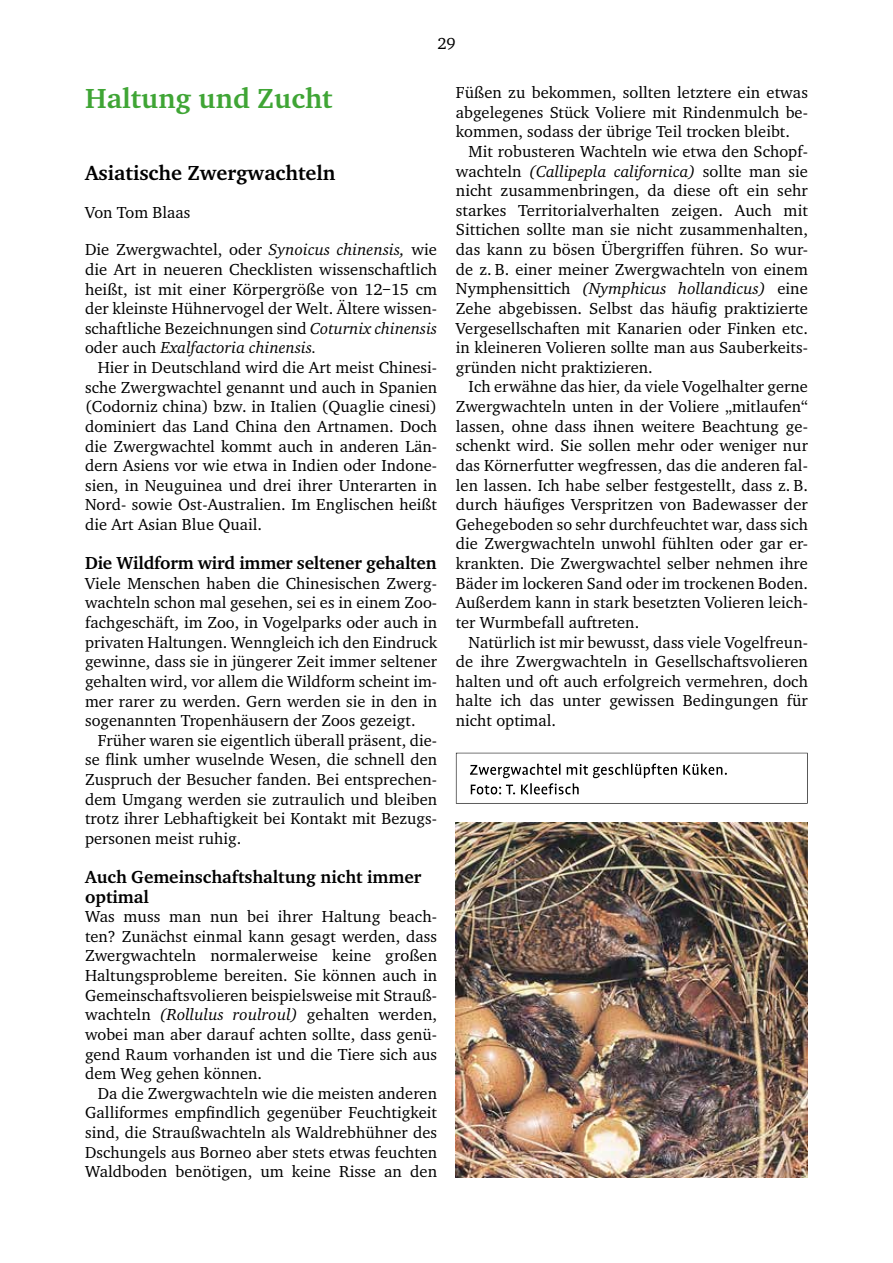
<style>
.page{position:relative;width:893px;height:1263px;background:#fff}
.page>*{position:absolute;margin:0;border:0;box-sizing:border-box;transform-origin:0 0}
.t1{font:700 28.5px "UV Charter";letter-spacing:.005em;color:#3fa535}
.t2{font:700 21px "UV Charter";color:#000}
.t3{font:700 18px/19.5px "UV Charter";color:#000}
.t4{font:16.5px/19.6px "UV Charter";letter-spacing:.005em;color:#000;text-align:justify}
.s1{font-style:italic}
</style>
<div class="page">
<img style="left:456px;top:823px;width:352px;height:355px">
<div style="left:444px;top:752px;width:364px;height:54px;background:#000;opacity:.57"></div>
<p class="t4" style="left:437px;top:33px;width:20px">29</p>
<h1 class="t1" style="left:85px;top:80px;width:249px">Haltung und Zucht</h1>
<p class="t2" style="left:85px;top:160px;width:252px">Asiatische Zwergwachteln</p>
<p class="t4" style="left:85px;top:202px;width:107px">Von Tom Blaas</p>
<p class="t4" style="left:85px;top:240px;width:354px">Die Zwergwachtel, oder <span class="s1">Synoicus chinensis,</span> wie die Art in neueren Checklisten wissenschaftlich heißt, ist mit einer Körpergröße von 12–15 cm der kleinste Hühnervogel der Welt. Ältere wissen&shy;schaftliche Bezeichnungen sind <span class="s1">Coturnix chinensis </span>oder auch <span class="s1">Exalfactoria chinensis.</span></p>
<p class="t4" style="left:85px;top:357px;width:354px;text-indent:13px">Hier in Deutschland wird die Art meist Chinesi&shy;sche Zwergwachtel genannt und auch in Spanien (Codorniz china) bzw. in Italien (Quaglie cinesi) dominiert das Land China den Artnamen. Doch die Zwergwachtel kommt auch in anderen Län&shy;dern Asiens vor wie etwa in Indien oder Indone&shy;sien, in Neuguinea und drei ihrer Unterarten in Nord- sowie Ost-Australien. Im Englischen heißt die Art Asian Blue Quail.</p>
<p class="t3" style="left:85px;top:553px;width:353px">Die Wildform wird immer seltener gehalten</p>
<p class="t4" style="left:85px;top:573px;width:354px">Viele Menschen haben die Chinesischen Zwerg&shy;wachteln schon mal gesehen, sei es in einem Zoo&shy;fachgeschäft, im Zoo, in Vogelparks oder auch in privaten Haltungen. Wenngleich ich den Eindruck gewinne, dass sie in jüngerer Zeit immer seltener gehalten wird, vor allem die Wildform scheint im&shy;mer rarer zu werden. Gern werden sie in den in sogenannten Tropenhäusern der Zoos gezeigt.</p>
<p class="t4" style="left:85px;top:730px;width:354px;text-indent:13px">Früher waren sie eigentlich überall präsent, die&shy;se flink umher wuselnde Wesen, die schnell den Zuspruch der Besucher fanden. Bei entsprechen&shy;dem Umgang werden sie zutraulich und bleiben trotz ihrer Lebhaftigkeit bei Kontakt mit Bezugs&shy;personen meist ruhig.</p>
<p class="t3" style="left:85px;top:867px;width:338px">Auch Gemeinschaftshaltung nicht immer optimal</p>
<p class="t4" style="left:85px;top:906px;width:354px">Was muss man nun bei ihrer Haltung beach&shy;ten? Zunächst einmal kann gesagt werden, dass Zwergwachteln normalerweise keine großen Haltungsprobleme bereiten. Sie können auch in Gemeinschaftsvolieren beispielsweise mit Strauß&shy;wachteln <span class="s1">(Rollulus roulroul)</span> gehalten werden, wobei man aber darauf achten sollte, dass genü&shy;gend Raum vorhanden ist und die Tiere sich aus dem Weg gehen können.</p>
<p class="t4" style="left:85px;top:1083px;width:354px;text-indent:13px">Da die Zwergwachteln wie die meisten anderen Galliformes empfindlich gegenüber Feuchtigkeit sind, die Straußwachteln als Waldrebhühner des Dschungels aus Borneo aber stets etwas feuchten Waldboden benötigen, um keine Risse an den</p>
<p class="t4" style="left:456px;top:82px;width:354px">Füßen zu bekommen, sollten letztere ein etwas abgelegenes Stück Voliere mit Rindenmulch be&shy;kommen, sodass der übrige Teil trocken bleibt.</p>
<p class="t4" style="left:456px;top:141px;width:354px;text-indent:13px">Mit robusteren Wachteln wie etwa den Schopf&shy;wachteln <span class="s1">(Callipepla californica)</span> sollte man sie nicht zusammenbringen, da diese oft ein sehr starkes Territorialverhalten zeigen. Auch mit Sittichen sollte man sie nicht zusammenhalten, das kann zu bösen Übergriffen führen. So wur&shy;de z. B. einer meiner Zwergwachteln von einem Nymphensittich <span class="s1">(Nymphicus hollandicus)</span> eine Zehe abgebissen. Selbst das häufig praktizierte Vergesellschaften mit Kanarien oder Finken etc. in kleineren Volieren sollte man aus Sauberkeits&shy;gründen nicht praktizieren.</p>
<p class="t4" style="left:456px;top:377px;width:354px;text-indent:13px">Ich erwähne das hier, da viele Vogelhalter gerne Zwergwachteln unten in der Voliere „mitlaufen“ lassen, ohne dass ihnen weitere Beachtung ge&shy;schenkt wird. Sie sollen mehr oder weniger nur das Körnerfutter wegfressen, das die anderen fal&shy;len lassen. Ich habe selber festgestellt, dass z. B. durch häufiges Verspritzen von Badewasser der Gehegeboden so sehr durchfeuchtet war, dass sich die Zwergwachteln unwohl fühlten oder gar er&shy;krankten. Die Zwergwachtel selber nehmen ihre Bäder im lockeren Sand oder im trockenen Boden.<br>Außerdem kann in stark besetzten Volieren leich&shy;ter Wurmbefall auftreten.</p>
<p class="t4" style="left:456px;top:632px;width:354px;text-indent:13px">Natürlich ist mir bewusst, dass viele Vogelfreun&shy;de ihre Zwergwachteln in Gesellschaftsvolieren halten und oft auch erfolgreich vermehren, doch halte ich das unter gewissen Bedingungen für nicht optimal.</p>
</div>
